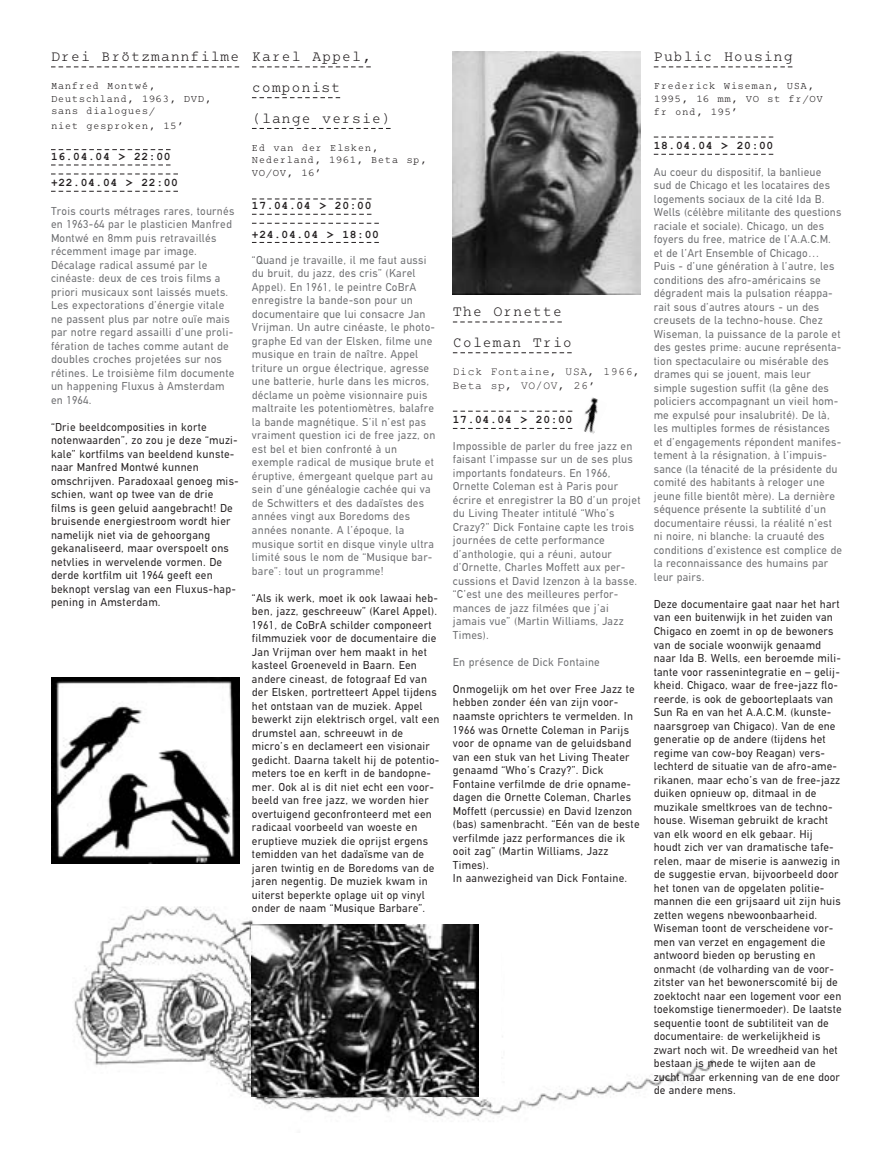
<style>
.page{position:relative;width:893px;height:1149px;background:#fff}
.page>*{position:absolute;margin:0;border:0;box-sizing:border-box;transform-origin:0 0}
.t1{font:15px/30.8px "Courier Twelve";letter-spacing:.06em;color:#231f20}
.t2{font:300 11.25px/13.5px "WAC Mittleschrift";letter-spacing:.045em;color:#231f20}
.t3{font:300 11.25px/13.5px "WAC Mittleschrift";letter-spacing:.045em;color:#6c6d70}
.t4{font:700 11.25px "Courier LD";letter-spacing:.06em;color:#231f20}
.t5{font:11.25px/13.5px "Courier LD";letter-spacing:.06em;color:#231f20}
.t6{font:10.5px/12.8px "Courier Twelve";letter-spacing:.06em;color:#231f20}
.s1{font-family:"Courier Twelve";font-size:10.5px}
</style>
<div class="page">
<img style="left:74px;top:906px;width:640px;height:214px">
<div style="left:252px;top:924px;width:248px;height:172px;background:#fff"></div>
<img style="left:252px;top:924px;width:226px;height:172px">
<svg style="left:51px;top:66px;width:188px;height:1px"></svg>
<svg style="left:51px;top:149px;width:120px;height:1px"></svg>
<svg style="left:51px;top:164px;width:120px;height:1px"></svg>
<svg style="left:51px;top:173px;width:127px;height:1px"></svg>
<svg style="left:51px;top:191px;width:127px;height:1px"></svg>
<svg style="left:252px;top:66px;width:119px;height:1px"></svg>
<svg style="left:252px;top:97px;width:88px;height:1px"></svg>
<svg style="left:252px;top:128px;width:139px;height:1px"></svg>
<svg style="left:252px;top:198px;width:119px;height:1px"></svg>
<svg style="left:252px;top:214px;width:119px;height:1px"></svg>
<svg style="left:252px;top:223px;width:127px;height:1px"></svg>
<svg style="left:252px;top:242px;width:127px;height:1px"></svg>
<svg style="left:453px;top:321px;width:109px;height:1px"></svg>
<svg style="left:453px;top:352px;width:119px;height:1px"></svg>
<svg style="left:654px;top:66px;width:138px;height:1px"></svg>
<svg style="left:654px;top:136px;width:119px;height:1px"></svg>
<svg style="left:654px;top:154px;width:119px;height:1px"></svg>
<img style="left:51px;top:677px;width:188px;height:185px">
<img style="left:453px;top:52px;width:188px;height:242px">
<svg style="left:453px;top:410px;width:120px;height:19px"></svg>
<img style="left:584px;top:397px;width:14px;height:37px">
<h1 class="t1" style="left:51px;top:40px;width:190px">Drei Brötzmannfilme</h1>
<p class="t6" style="left:51px;top:79px;width:162px">Manfred Montwé,<br>Deutschland, 1963, DVD, sans dialogues/</p>
<p class="t6" style="left:51px;top:119px;width:134px">niet gesproken, 15’</p>
<p class="t4" style="left:51px;top:153px;width:121px">16.04.04 &gt; 22:00</p>
<p class="t4" style="left:51px;top:179px;width:128px">+22.04.04 &gt; 22:00</p>
<p class="t3" style="left:51px;top:204px;width:185px">Trois courts métrages rares, tournés en 1963-64 par le plasticien Manfred<br>Montwé en 8mm puis retravaillés récemment image par image.<br>Décalage radical assumé par le cinéaste: deux de ces trois films a priori musicaux sont laissés muets.<br>Les expectorations d’énergie vitale ne passent plus par notre ouïe mais par notre regard assailli d’une proli&shy;fération de taches comme autant de doubles croches projetées sur nos rétines. Le troisième film documente un happening Fluxus à Amsterdam en 1964.</p>
<p class="t2" style="left:51px;top:420px;width:189px">“Drie beeldcomposities in korte notenwaarden”, zo zou je deze “muzi&shy;kale” kortfilms van beeldend kunste&shy;naar Manfred Montwé kunnen omschrijven. Paradoxaal genoeg mis&shy;schien, want op twee van de drie films is geen geluid aangebracht! De bruisende energiestroom wordt hier namelijk niet via de gehoorgang gekanaliseerd, maar overspoelt ons netvlies in wervelende vormen. De derde kortfilm uit 1964 geeft een beknopt verslag van een Fluxus-hap&shy;pening in Amsterdam.</p>
<h1 class="t1" style="left:252px;top:40px;width:140px">Karel Appel, componist (lange versie)</h1>
<p class="t6" style="left:252px;top:140px;width:176px">Ed van der Elsken,<br>Nederland, 1961, Beta sp,<br>VO/OV, 16’</p>
<p class="t4" style="left:252px;top:202px;width:121px">17.04.04 &gt; 20:00</p>
<p class="t4" style="left:252px;top:230px;width:128px">+24.04.04 &gt; 18:00</p>
<p class="t3" style="left:252px;top:253px;width:185px">“Quand je travaille, il me faut aussi du bruit, du jazz, des cris” (Karel Appel). En 1961, le peintre CoBrA enregistre la bande-son pour un documentaire que lui consacre Jan Vrijman. Un autre cinéaste, le photo&shy;graphe Ed van der Elsken, filme une musique en train de naître. Appel triture un orgue électrique, agresse une batterie, hurle dans les micros, déclame un poème visionnaire puis maltraite les potentiomètres, balafre la bande magnétique. S’il n’est pas vraiment question ici de free jazz, on est bel et bien confronté à un exemple radical de musique brute et éruptive, émergeant quelque part au sein d’une généalogie cachée qui va de Schwitters et des dadaïstes des années vingt aux Boredoms des années nonante. A l’époque, la musique sortit en disque vinyle ultra limité sous le nom de “Musique bar&shy;bare”: tout un programme!</p>
<p class="t2" style="left:252px;top:590px;width:189px">“Als ik werk, moet ik ook lawaai heb&shy;ben, jazz, geschreeuw” (Karel Appel).<br>1961, de CoBrA schilder componeert filmmuziek voor de documentaire die Jan Vrijman over hem maakt in het kasteel Groeneveld in Baarn. Een andere cineast, de fotograaf Ed van der Elsken, portretteert Appel tijdens het ontstaan van de muziek. Appel bewerkt zijn elektrisch orgel, valt een drumstel aan, schreeuwt in de micro’s en declameert een visionair gedicht. Daarna takelt hij de potentio&shy;meters toe en kerft in de bandopne&shy;mer. Ook al is dit niet echt een voor&shy;beeld van free jazz, we worden hier overtuigend geconfronteerd met een radicaal voorbeeld van woeste en eruptieve muziek die oprijst ergens temidden van het dadaïsme van de jaren twintig en de Boredoms van de jaren negentig. De muziek kwam in uiterst beperkte oplage uit op vinyl onder de naam “Musique Barbare”.</p>
<h1 class="t1" style="left:453px;top:295px;width:120px">The Ornette<br>Coleman Trio</h1>
<p class="t5" style="left:453px;top:366px;width:189px">Dick Fontaine, USA, 1966,<br>Beta sp, VO/OV, 26<span class="s1">’</span></p>
<p class="t4" style="left:453px;top:416px;width:121px">17.04.04 &gt; 20:00</p>
<p class="t3" style="left:453px;top:439px;width:189px">Impossible de parler du free jazz en faisant l’impasse sur un de ses plus importants fondateurs. En 1966,<br>Ornette Coleman est à Paris pour écrire et enregistrer la BO d’un projet du Living Theater intitulé “Who’s<br>Crazy?” Dick Fontaine capte les trois journées de cette performance d’anthologie, qui a réuni, autour d’Ornette, Charles Moffett aux per&shy;cussions et David Izenzon à la basse. “C’est une des meilleures perfor&shy;mances de jazz filmées que j’ai jamais vue” (Martin Williams, Jazz<br>Times).</p>
<p class="t3" style="left:453px;top:655px;width:148px">En présence de Dick Fontaine</p>
<p class="t2" style="left:453px;top:682px;width:188px">Onmogelijk om het over Free Jazz te hebben zonder één van zijn voor&shy;naamste oprichters te vermelden. In<br>1966 was Ornette Coleman in Parijs voor de opname van de geluidsband van een stuk van het Living Theater genaamd “Who’s Crazy?”. Dick<br>Fontaine verfilmde de drie opname&shy;dagen die Ornette Coleman, Charles<br>Moffett (percussie) en David Izenzon (bas) samenbracht. “Eén van de beste verfilmde jazz performances die ik ooit zag” (Martin Williams, Jazz<br>Times).<br>In aanwezigheid van Dick Fontaine.</p>
<h1 class="t1" style="left:654px;top:40px;width:140px">Public Housing</h1>
<p class="t6" style="left:654px;top:79px;width:170px">Frederick Wiseman, USA,<br>1995, 16 mm, VO st fr/OV fr ond, 195’</p>
<p class="t4" style="left:654px;top:142px;width:121px">18.04.04 &gt; 20:00</p>
<p class="t3" style="left:654px;top:165px;width:190px">Au coeur du dispositif, la banlieue<br>sud de Chicago et les locataires des logements sociaux de la cité Ida B.<br>Wells (célèbre militante des questions raciale et sociale). Chicago, un des foyers du free, matrice de l’A.A.C.M. et de l’Art Ensemble of Chicago… Puis - d’une génération à l’autre, les conditions des afro-américains se dégradent mais la pulsation réappa&shy;rait sous d’autres atours - un des creusets de la techno-house. Chez Wiseman, la puissance de la parole et des gestes prime: aucune représenta&shy;tion spectaculaire ou misérable des drames qui se jouent, mais leur simple sugestion suffit (la gêne des policiers accompagnant un vieil hom&shy;me expulsé pour insalubrité). De là, les multiples formes de résistances<br>et d’engagements répondent manifes&shy;tement à la résignation, à l’impuis&shy;sance (la ténacité de la présidente du comité des habitants à reloger une jeune fille bientôt mère). La dernière séquence présente la subtilité d’un documentaire réussi, la réalité n’est ni noire, ni blanche: la cruauté des conditions d’existence est complice de la reconnaissance des humains par leur pairs.</p>
<p class="t2" style="left:654px;top:597px;width:189px">Deze documentaire gaat naar het hart van een buitenwijk in het zuiden van Chigaco en zoemt in op de bewoners van de sociale woonwijk genaamd naar Ida B. Wells, een beroemde mili&shy;tante voor rassenintegratie en – gelij&shy;kheid. Chigaco, waar de free-jazz flo&shy;reerde, is ook de geboorteplaats van Sun Ra en van het A.A.C.M. (kunste&shy;naarsgroep van Chigaco). Van de ene generatie op de andere (tijdens het regime van cow-boy Reagan) vers&shy;lechterd de situatie van de afro-ame&shy;rikanen, maar echo’s van de free-jazz duiken opnieuw op, ditmaal in de muzikale smeltkroes van de techno&shy;house. Wiseman gebruikt de kracht van elk woord en elk gebaar. Hij houdt zich ver van dramatische tafe&shy;relen, maar de miserie is aanwezig in de suggestie ervan, bijvoorbeeld door het tonen van de opgelaten politie&shy;mannen die een grijsaard uit zijn huis zetten wegens nbewoonbaarheid.<br>Wiseman toont de verscheidene vor&shy;men van verzet en engagement die antwoord bieden op berusting en onmacht (de volharding van de voor&shy;zitster van het bewonerscomité bij de zoektocht naar een logement voor een toekomstige tienermoeder). De laatste sequentie toont de subtiliteit van de documentaire: de werkelijkheid is zwart noch wit. De wreedheid van het bestaan is mede te wijten aan de zucht naar erkenning van de ene door de andere mens.</p>
</div>
